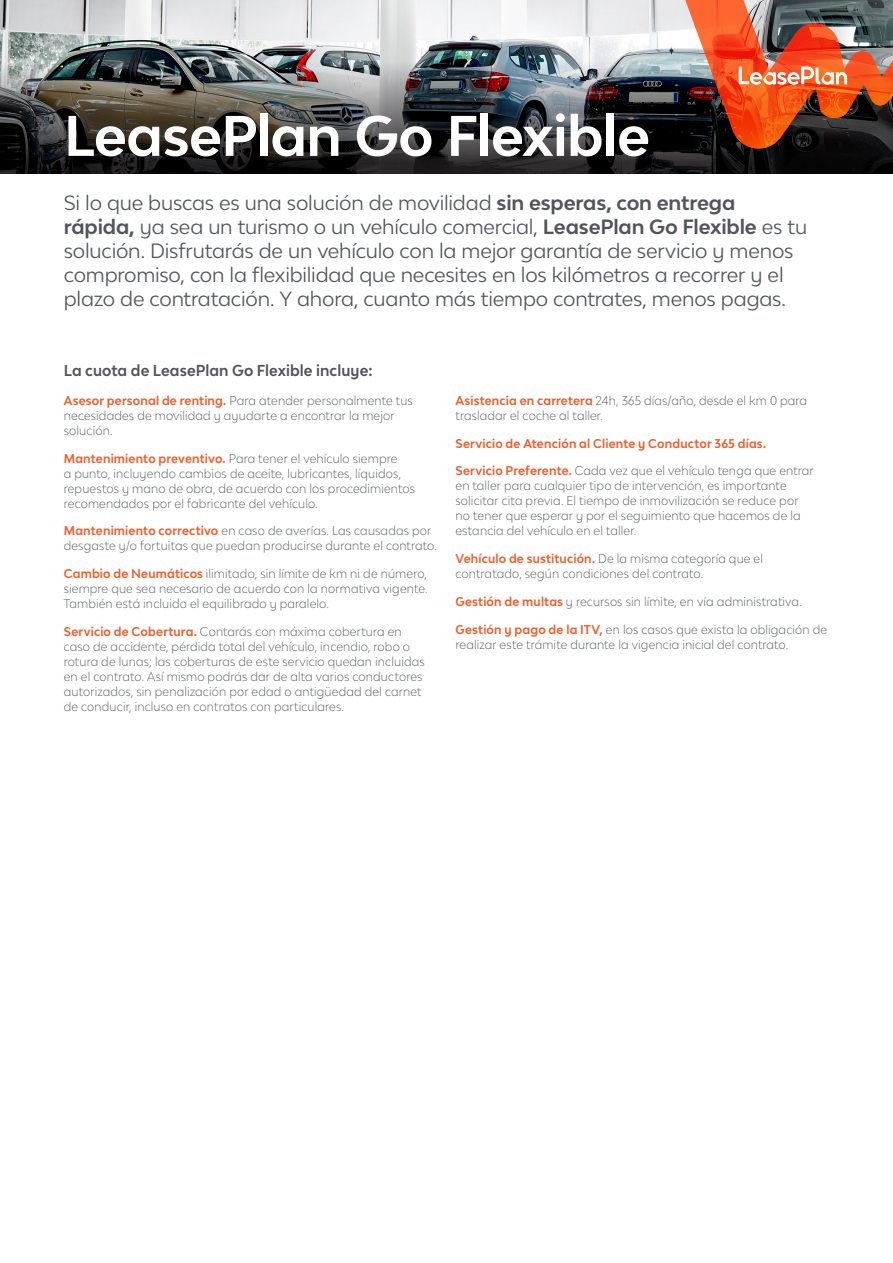
<style>
.page{position:relative;width:893px;height:1263px;background:#fff}
.page>*{position:absolute;margin:0;border:0;box-sizing:border-box;transform-origin:0 0}
.t1{font:700 54px "Lease Plan";letter-spacing:-.015em;color:#fff}
.t2{font:19.5px/24px "Lease Plan";letter-spacing:-.01em;color:#515659}
.t3{font:700 15px "Lease Plan";letter-spacing:.005em;color:#515659;scale:.95 1}
.t4{font:300 12px/15px "Lease Plan";letter-spacing:.015em;color:#515659;scale:.95 1}
.t5{font:700 12px "Lease Plan";letter-spacing:.015em;color:#f15d29;scale:.95 1}
.s1{font-weight:700}
.s2{font-weight:700;color:#f15d29}
</style>
<div class="page">
<img style="left:0;top:0;width:680px;height:28px">
<img style="left:0;top:28px;width:893px;height:146px">
<img style="left:680px;top:0;width:213px;height:149px">
<h1 class="t1" style="left:64px;top:101px;width:588px">LeasePlan Go Flexible</h1>
<p class="t2" style="left:64px;top:190px;width:745px">Si lo que buscas es una solución de movilidad <span class="s1">sin esperas, con entrega rápida,</span> ya sea un turismo o un vehículo comercial, <span class="s1">LeasePlan Go Flexible</span> es tu solución. Disfrutarás de un vehículo con la mejor garantía de servicio y menos compromiso, con la flexibilidad que necesites en los kilómetros a recorrer y el plazo de contratación. Y ahora, cuanto más tiempo contrates, menos pagas.</p>
<p class="t3" style="left:64px;top:361px;width:327px">La cuota de LeasePlan Go Flexible incluye:</p>
<p class="t4" style="left:64px;top:393px;width:369px"><span class="s2">Asesor personal de renting.</span> Para atender personalmente tus necesidades de movilidad y ayudarte a encontrar la mejor solución.</p>
<p class="t4" style="left:64px;top:450px;width:371px"><span class="s2">Mantenimiento preventivo.</span> Para tener el vehículo siempre<br>a punto, incluyendo cambios de aceite, lubricantes, líquidos, repuestos y mano de obra, de acuerdo con los procedimientos recomendados por el fabricante del vehículo.</p>
<p class="t4" style="left:64px;top:523px;width:394px"><span class="s2">Mantenimiento correctivo</span> en caso de averías. Las causadas por desgaste y/o fortuitas que puedan producirse durante el contrato.</p>
<p class="t4" style="left:64px;top:566px;width:384px;text-align:justify"><span class="s2">Cambio de Neumáticos</span> ilimitado, sin límite de km ni de número, siempre que sea necesario de acuerdo con la normativa vigente.<br>También está incluido el equilibrado y paralelo.</p>
<p class="t4" style="left:64px;top:624px;width:381px"><span class="s2">Servicio de Cobertura.</span> Contarás con máxima cobertura en caso de accidente, pérdida total del vehículo, incendio, robo o rotura de lunas; las coberturas de este servicio quedan incluidas en el contrato. Así mismo podrás dar de alta varios conductores autorizados, sin penalización por edad o antigüedad del carnet de conducir, incluso en contratos con particulares.</p>
<p class="t4" style="left:455px;top:393px;width:372px"><span class="s2">Asistencia en carretera</span> 24h, 365 días/año, desde el km 0 para trasladar el coche al taller.</p>
<p class="t5" style="left:455px;top:435px;width:328px">Servicio de Atención al Cliente y Conductor 365 días.</p>
<p class="t4" style="left:455px;top:463px;width:379px"><span class="s2">Servicio Preferente.</span> Cada vez que el vehículo tenga que entrar en taller para cualquier tipo de intervención, es importante solicitar cita previa. El tiempo de inmovilización se reduce por no tener que esperar y por el seguimiento que hacemos de la estancia del vehículo en el taller.</p>
<p class="t4" style="left:455px;top:551px;width:325px"><span class="s2">Vehículo de sustitución.</span> De la misma categoría que el contratado, según condiciones del contrato.</p>
<p class="t4" style="left:455px;top:594px;width:366px"><span class="s2">Gestión de multas</span> y recursos sin límite, en vía administrativa.</p>
<p class="t4" style="left:455px;top:621px;width:393px"><span class="s2">Gestión y pago de la ITV,</span> en los casos que exista la obligación de realizar este trámite durante la vigencia inicial del contrato.</p>
</div>
